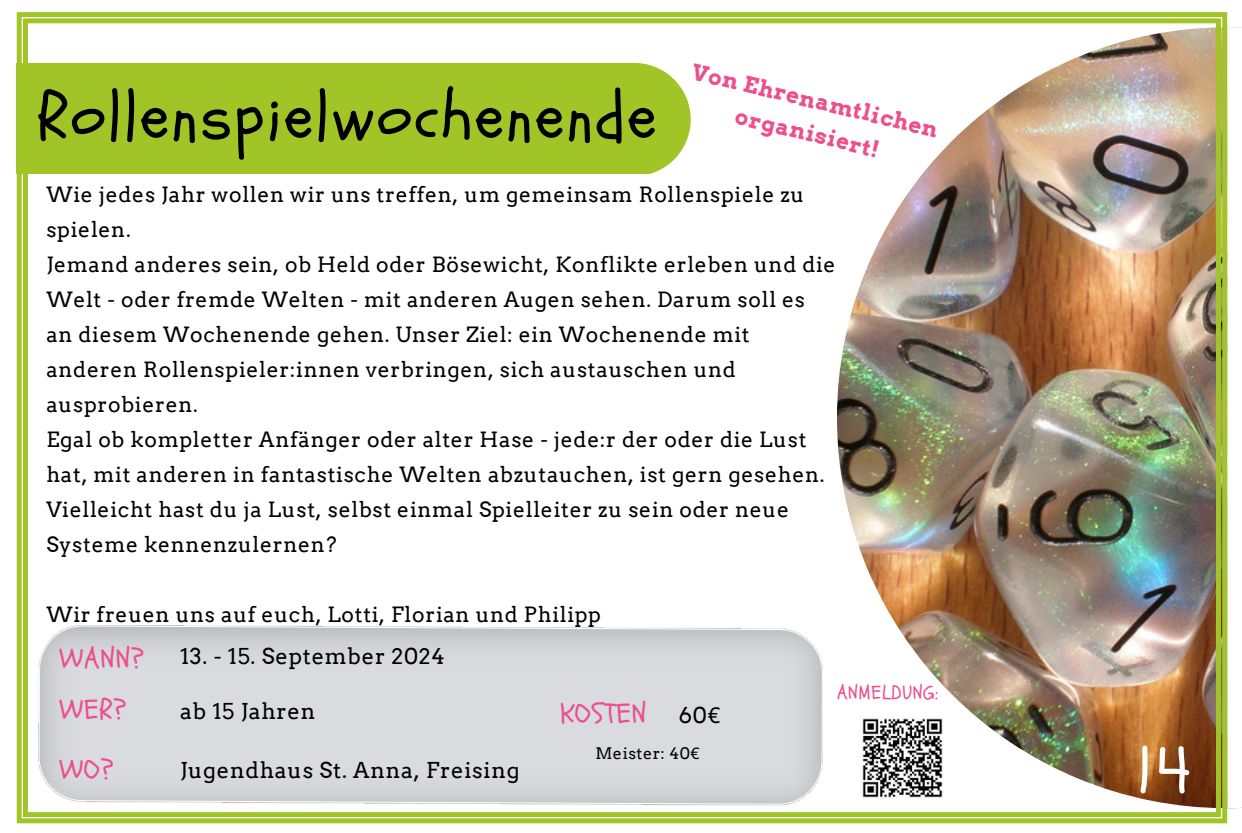
<style>
.page{position:relative;width:1242px;height:833px;background:#fff}
.page>*{position:absolute;margin:0;border:0;box-sizing:border-box;transform-origin:0 0}
.t1{font:66px "Schoolbell";letter-spacing:.035em;color:#000}
.t2{font:66px "Schoolbell";color:#fff}
.t3{font:28.5px "Schoolbell";letter-spacing:.035em;color:#ed4e8d}
.t4{font:700 22.2px/33.3px "Arvo";color:#ed4e8d;text-align:center}
.t5{font:21.9px "Arvo";letter-spacing:.035em;color:#000}
.t6{font:21px/35.1px "Arvo";letter-spacing:.035em;color:#000}
.t7{font:19.5px "Schoolbell";letter-spacing:.035em;color:#ed4e8d}
.t8{font:15.9px "Arvo";letter-spacing:.035em;color:#000}
.s1{font-family:"Noto Sans"}
</style>
<div class="page">
<img style="left:17px;top:12px;width:1210px;height:811px">
<svg style="left:38px;top:625px;width:785px;height:180px;background:#d6d8db"></svg>
<img style="left:860px;top:715px;width:85px;height:85px">
<h4 class="t1" style="left:38px;top:73px;width:620px">Rollenspielwochenende</h4>
<h5 class="t4" style="left:696px;top:56px;width:254px;rotate:13deg">Von Ehrenamtlichen organisiert!</h5>
<h3 class="t6" style="left:46px;top:177px;width:791px">Wie jedes Jahr wollen wir uns treffen, um gemeinsam Rollenspiele zu spielen.<br>Jemand anderes sein, ob Held oder Bösewicht, Konflikte erleben und die Welt - oder fremde Welten - mit anderen Augen sehen. Darum soll es an diesem Wochenende gehen. Unser Ziel: ein Wochenende mit anderen Rollenspieler:innen verbringen, sich austauschen und ausprobieren.<br>Egal ob kompletter Anfänger oder alter Hase - jede:r der oder die Lust hat, mit anderen in fantastische Welten abzutauchen, ist gern gesehen.<br>Vielleicht hast du ja Lust, selbst einmal Spielleiter zu sein oder neue Systeme kennenzulernen?</h3>
<p class="t6" style="left:46px;top:597px;width:556px">Wir freuen uns auf euch, Lotti, Florian und Philipp</p>
<h4 class="t3" style="left:59px;top:639px;width:86px">WANN?</h4>
<p class="t3" style="left:59px;top:690px;width:69px">WER?</p>
<h2 class="t3" style="left:59px;top:750px;width:56px">WO?</h2>
<h4 class="t5" style="left:180px;top:643px;width:266px">13. - 15. September 2024</h4>
<h2 class="t5" style="left:180px;top:697px;width:137px">ab 15 Jahren</h2>
<h4 class="t5" style="left:180px;top:757px;width:341px">Jugendhaus St. Anna, Freising</h4>
<h2 class="t3" style="left:561px;top:694px;width:87px">KOSTEN</h2>
<h4 class="t5" style="left:679px;top:701px;width:43px">60<span class="s1">€</span></h4>
<h2 class="t8" style="left:595px;top:744px;width:106px">Meister: 40<span class="s1">€</span></h2>
<h4 class="t7" style="left:837px;top:679px;width:103px">ANMELDUNG:</h4>
<p class="t2" style="left:1136px;top:727px;width:56px">14</p>
</div>
